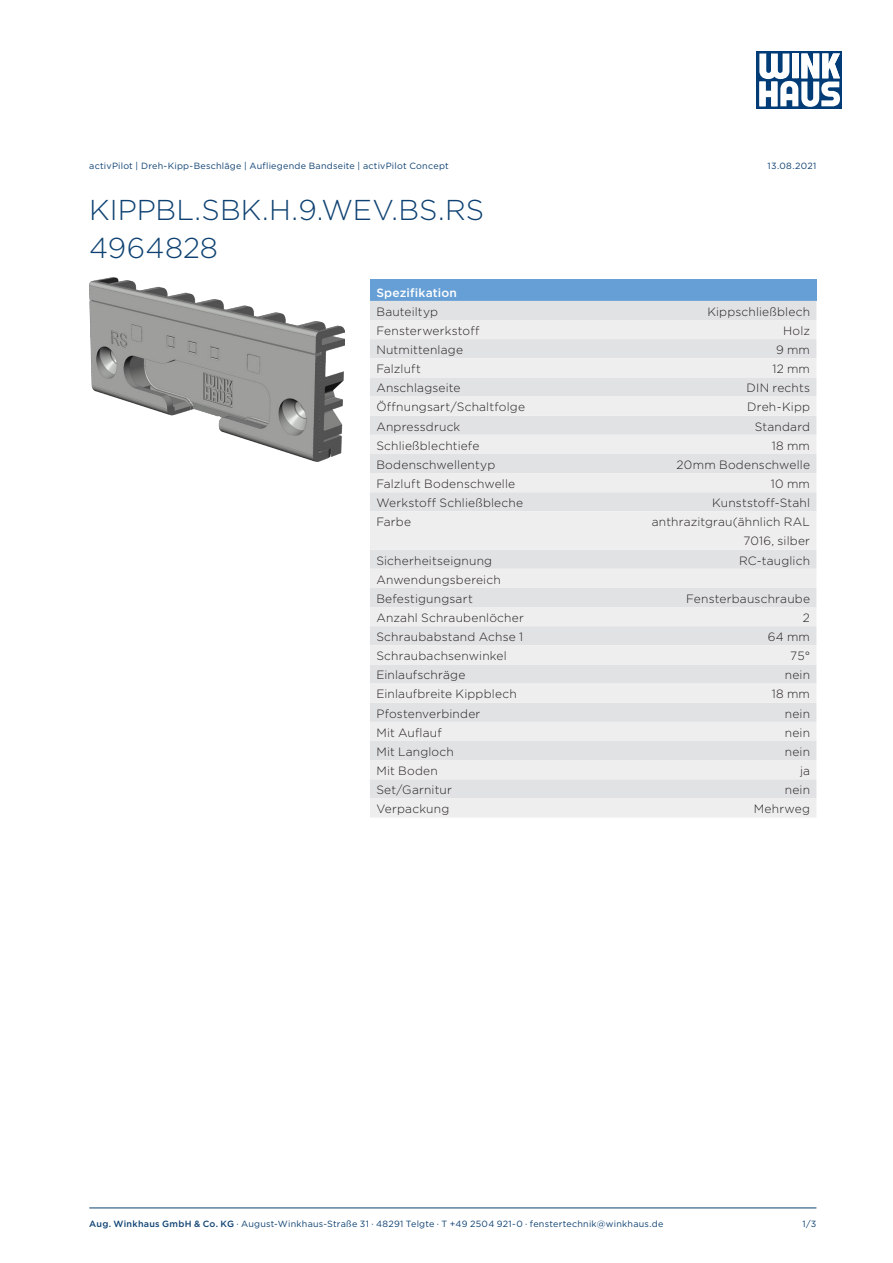
<style>
.page{position:relative;width:893px;height:1263px;background:#fff}
.page>*{position:absolute;margin:0;border:0;box-sizing:border-box;transform-origin:0 0}
.Headline{font:300 28.65px/38.2px "Gotham";color:#0f4272}
.Datenzelle_links{font:300 12px "Gotham";letter-spacing:.015em;color:#231f20}
.Datenzelle_rechts{font:300 12px/19.2px "Gotham";letter-spacing:.015em;color:#231f20;text-align:right}
.Headerzelle{font:500 12px "Gotham";letter-spacing:.015em;color:#fff}
.Fußzeile{font:9px "Gotham";letter-spacing:.025em;color:#0f4272}
.Kopfzeile{font:9px "Gotham";letter-spacing:.025em;color:#0f4272}
.s1{font-weight:500}
</style>
<div class="page">
<div style="left:757px;top:51px;width:85px;height:58px;background:#013c77"></div>
<svg style="left:759px;top:53px;width:81px;height:54px"></svg>
<hr style="left:89px;top:1208px;width:727px;height:1px;background:#0f4272">
<img style="left:89px;top:277px;width:255px;height:184px">
<div style="left:370px;top:280px;width:446px;height:21px;background:#669fd5"></div>
<div style="left:370px;top:301px;width:446px;height:19px;background:#e1e2e4"></div>
<svg style="left:370px;top:320px;width:446px;height:497px;background:#e8e8ea"></svg>
<p class="Kopfzeile" style="left:89px;top:160px;width:361px">activPilot | Dreh-Kipp-Beschläge | Aufliegende Bandseite | activPilot Concept</p>
<p class="Kopfzeile" style="left:768px;top:160px;width:50px">13.08.2021</p>
<p class="Headline" style="left:89px;top:190px;width:396px">KIPPBL.SBK.H.9.WEV.BS.RS<br>4964828</p>
<p class="Headerzelle" style="left:376px;top:284px;width:82px">Spezifikation</p>
<p class="Datenzelle_links" style="left:376px;top:304px;width:63px">Bauteiltyp</p>
<p class="Datenzelle_rechts" style="left:707px;top:302px;width:104px">Kippschließblech</p>
<p class="Datenzelle_links" style="left:376px;top:323px;width:105px">Fensterwerkstoff</p>
<p class="Datenzelle_rechts" style="left:783px;top:321px;width:28px">Holz</p>
<p class="Datenzelle_links" style="left:376px;top:342px;width:88px">Nutmittenlage</p>
<p class="Datenzelle_rechts" style="left:776px;top:340px;width:35px">9 mm</p>
<p class="Datenzelle_links" style="left:376px;top:361px;width:46px">Falzluft</p>
<p class="Datenzelle_rechts" style="left:772px;top:359px;width:39px">12 mm</p>
<p class="Datenzelle_links" style="left:376px;top:380px;width:86px">Anschlagseite</p>
<p class="Datenzelle_rechts" style="left:747px;top:378px;width:65px">DIN rechts</p>
<p class="Datenzelle_links" style="left:376px;top:400px;width:150px">Öffnungsart/Schaltfolge</p>
<p class="Datenzelle_rechts" style="left:747px;top:397px;width:64px">Dreh-Kipp</p>
<p class="Datenzelle_links" style="left:376px;top:419px;width:86px">Anpressdruck</p>
<p class="Datenzelle_rechts" style="left:755px;top:416px;width:57px">Standard</p>
<p class="Datenzelle_links" style="left:376px;top:438px;width:105px">Schließblechtiefe</p>
<p class="Datenzelle_rechts" style="left:772px;top:435px;width:40px">18 mm</p>
<p class="Datenzelle_links" style="left:376px;top:457px;width:120px">Bodenschwellentyp</p>
<p class="Datenzelle_rechts" style="left:676px;top:455px;width:135px">20mm Bodenschwelle</p>
<p class="Datenzelle_links" style="left:376px;top:476px;width:140px">Falzluft Bodenschwelle</p>
<p class="Datenzelle_rechts" style="left:771px;top:474px;width:41px">10 mm</p>
<p class="Datenzelle_links" style="left:376px;top:495px;width:148px">Werkstoff Schließbleche</p>
<p class="Datenzelle_rechts" style="left:712px;top:493px;width:99px">Kunststoff-Stahl</p>
<p class="Datenzelle_links" style="left:376px;top:514px;width:36px">Farbe</p>
<p class="Datenzelle_rechts" style="left:652px;top:512px;width:160px">anthrazitgrau(ähnlich RAL<br>7016, silber</p>
<p class="Datenzelle_links" style="left:376px;top:553px;width:117px">Sicherheitseignung</p>
<p class="Datenzelle_rechts" style="left:739px;top:550px;width:73px">RC-tauglich</p>
<p class="Datenzelle_links" style="left:376px;top:572px;width:126px">Anwendungsbereich</p>
<p class="Datenzelle_links" style="left:376px;top:591px;width:98px">Befestigungsart</p>
<p class="Datenzelle_rechts" style="left:686px;top:589px;width:126px">Fensterbauschraube</p>
<p class="Datenzelle_links" style="left:376px;top:610px;width:149px">Anzahl Schraubenlöcher</p>
<p class="Datenzelle_rechts" style="left:803px;top:608px;width:9px">2</p>
<p class="Datenzelle_links" style="left:376px;top:629px;width:148px">Schraubabstand Achse 1</p>
<p class="Datenzelle_rechts" style="left:768px;top:627px;width:44px">64 mm</p>
<p class="Datenzelle_links" style="left:376px;top:648px;width:132px">Schraubachsenwinkel</p>
<p class="Datenzelle_rechts" style="left:790px;top:646px;width:21px">75°</p>
<p class="Datenzelle_links" style="left:376px;top:667px;width:91px">Einlaufschräge</p>
<p class="Datenzelle_rechts" style="left:785px;top:665px;width:27px">nein</p>
<p class="Datenzelle_links" style="left:376px;top:687px;width:142px">Einlaufbreite Kippblech</p>
<p class="Datenzelle_rechts" style="left:772px;top:684px;width:40px">18 mm</p>
<p class="Datenzelle_links" style="left:376px;top:706px;width:106px">Pfostenverbinder</p>
<p class="Datenzelle_rechts" style="left:785px;top:703px;width:27px">nein</p>
<p class="Datenzelle_links" style="left:376px;top:725px;width:67px">Mit Auflauf</p>
<p class="Datenzelle_rechts" style="left:785px;top:722px;width:27px">nein</p>
<p class="Datenzelle_links" style="left:376px;top:744px;width:79px">Mit Langloch</p>
<p class="Datenzelle_rechts" style="left:785px;top:742px;width:27px">nein</p>
<p class="Datenzelle_links" style="left:376px;top:763px;width:63px">Mit Boden</p>
<p class="Datenzelle_rechts" style="left:800px;top:761px;width:12px">ja</p>
<p class="Datenzelle_links" style="left:376px;top:782px;width:77px">Set/Garnitur</p>
<p class="Datenzelle_rechts" style="left:785px;top:780px;width:27px">nein</p>
<p class="Datenzelle_links" style="left:376px;top:801px;width:74px">Verpackung</p>
<p class="Datenzelle_rechts" style="left:754px;top:799px;width:58px">Mehrweg</p>
<p class="Fußzeile" style="left:89px;top:1218px;width:576px"><span class="s1">Aug. Winkhaus GmbH &amp; Co. KG</span> ∙ August-Winkhaus-Straße 31 ∙ 48291 Telgte ∙ T +49 2504 921-0 ∙ fenstertechnik@winkhaus.de</p>
<p class="Fußzeile" style="left:803px;top:1218px;width:15px">1/3</p>
</div>
